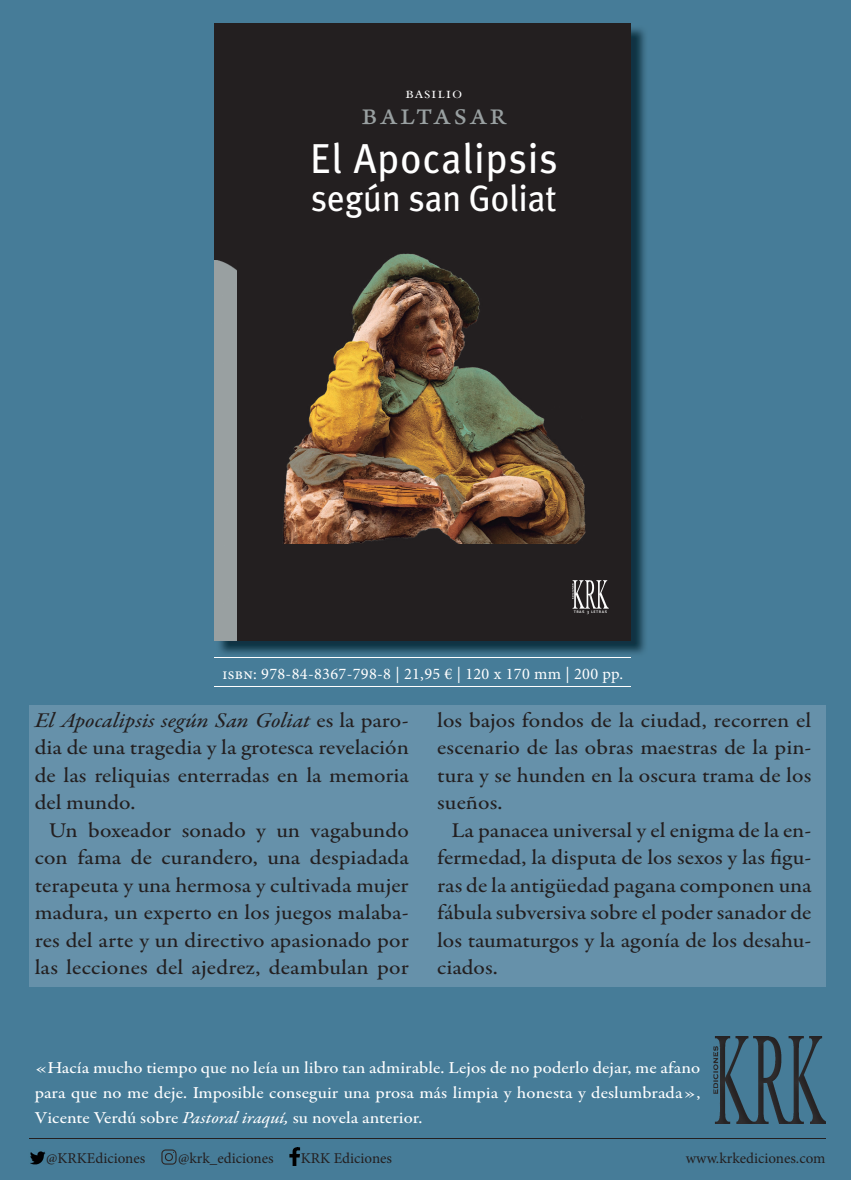
<style>
.page{position:relative;width:851px;height:1180px;background:#fff}
.page>*{position:absolute;margin:0;border:0;box-sizing:border-box;transform-origin:0 0}
.t1{font:41.88px "Meta Plus";letter-spacing:.03em;color:#fff;scale:.95 1}
.t2{font:36.75px "Meta Plus";color:#fff;scale:.95 1}
.t3{font:33px "Arno Pro";letter-spacing:.085em;color:#99a0a1}
.t4{font:500 21.25px/27.5px "Garamond Premr Pro";color:#231f20;text-align:justify;scale:1.1 1}
.t5{font:21.25px "Garamond Premr Pro Med It";color:#231f20;scale:1.1 1}
.t6{font:500 16.88px/25px "Garamond Premr Pro";letter-spacing:.005em;color:#fff;text-align:justify;scale:1.1 1}
.t7{font:16.5px "Bembo Std";letter-spacing:.05em;color:#fff;scale:1.08 1}
.t8{font:16.25px "Minion Pro";letter-spacing:.02em;color:#fff}
.t9{font:15px "Minion Pro";color:#231f20}
.t10{font:4.75px "Meta Plus Book Caps";letter-spacing:.1em;color:#fff}
.s1{font-family:"Garamond Premr Pro";font-weight:500}
.s2{font-family:"Garamond Premr Pro Med It";font-weight:400}
</style>
<div class="page">
<div style="left:0;top:0;width:850px;height:1180px;background:#467c98"></div>
<img style="left:219px;top:28px;width:426px;height:626px">
<div style="left:215px;top:24px;width:416px;height:617px;background:#231f20"></div>
<div style="left:215px;top:261px;width:21px;height:380px;background:#99a0a1"></div>
<svg style="left:572px;top:580px;width:36px;height:29px"></svg>
<img style="left:283px;top:253px;width:302px;height:291px">
<div style="left:30px;top:705px;width:795px;height:281px;background:#6691aa"></div>
<img style="left:713px;top:1036px;width:112px;height:87px">
<hr style="left:215px;top:657px;width:416px;height:1px;background:#fff">
<hr style="left:215px;top:686px;width:416px;height:1px;background:#fff">
<img style="left:30px;top:1151px;width:16px;height:13px">
<img style="left:161px;top:1149px;width:16px;height:16px">
<img style="left:289px;top:1147px;width:12px;height:18px">
<hr style="left:30px;top:1138px;width:795px;height:1px;background:#231f20">
<p class="t7" style="left:405px;top:83px;width:54px">basilio</p>
<h3 class="t3" style="left:361px;top:96px;width:146px">baltasar</h3>
<h1 class="t1" style="left:310px;top:134px;width:262px">El Apocalipsis</h1>
<h2 class="t2" style="left:311px;top:177px;width:260px">según san Goliat</h2>
<p class="t10" style="left:573px;top:608px;width:35px">tras 3 letras</p>
<p class="t8" style="left:223px;top:663px;width:402px">isbn: 978-84-8367-798-8 | 21,95 € | 120 x 170 mm | 200 pp.</p>
<p class="t5" style="left:35px;top:707px;width:341px">El Apocalipsis según San Goliat <span class="s1">es la paro-</span></p>
<p class="t4" style="left:35px;top:734px;width:341px">dia de una tragedia y la grotesca revelación de las reliquias enterradas en la memoria del mundo.</p>
<p class="t4" style="left:35px;top:817px;width:341px;text-indent:14px">Un boxeador sonado y un vagabundo con fama de curandero, una despiadada terapeuta y una hermosa y cultivada mujer madura, un experto en los juegos malaba&shy;res del arte y un directivo apasionado por las lecciones del ajedrez, deambulan por</p>
<p class="t4" style="left:437px;top:707px;width:341px">los bajos fondos de la ciudad, recorren el escenario de las obras maestras de la pin&shy;tura y se hunden en la oscura trama de los sueños.</p>
<p class="t4" style="left:437px;top:817px;width:341px;text-indent:14px">La panacea universal y el enigma de la en&shy;fermedad, la disputa de los sexos y las figu&shy;ras de la antigüedad pagana componen una fábula subversiva sobre el poder sanador de los taumaturgos y la agonía de los desahu&shy;ciados.</p>
<p class="t6" style="left:35px;top:1056px;width:606px">«Hacía mucho tiempo que no leía un libro tan admirable. Lejos de no poderlo dejar, me afano para que no me deje. Imposible conseguir una prosa más limpia y honesta y deslumbrada», Vicente Verdú sobre <span class="s2">Pastoral iraquí,</span> su novela anterior.</p>
<p class="t9" style="left:46px;top:1148px;width:101px">@KRKEdiciones</p>
<p class="t9" style="left:178px;top:1148px;width:97px">@krk_ediciones</p>
<p class="t9" style="left:301px;top:1148px;width:93px">KRK Ediciones</p>
<p class="t9" style="left:685px;top:1148px;width:141px">www.krkediciones.com</p>
</div>
